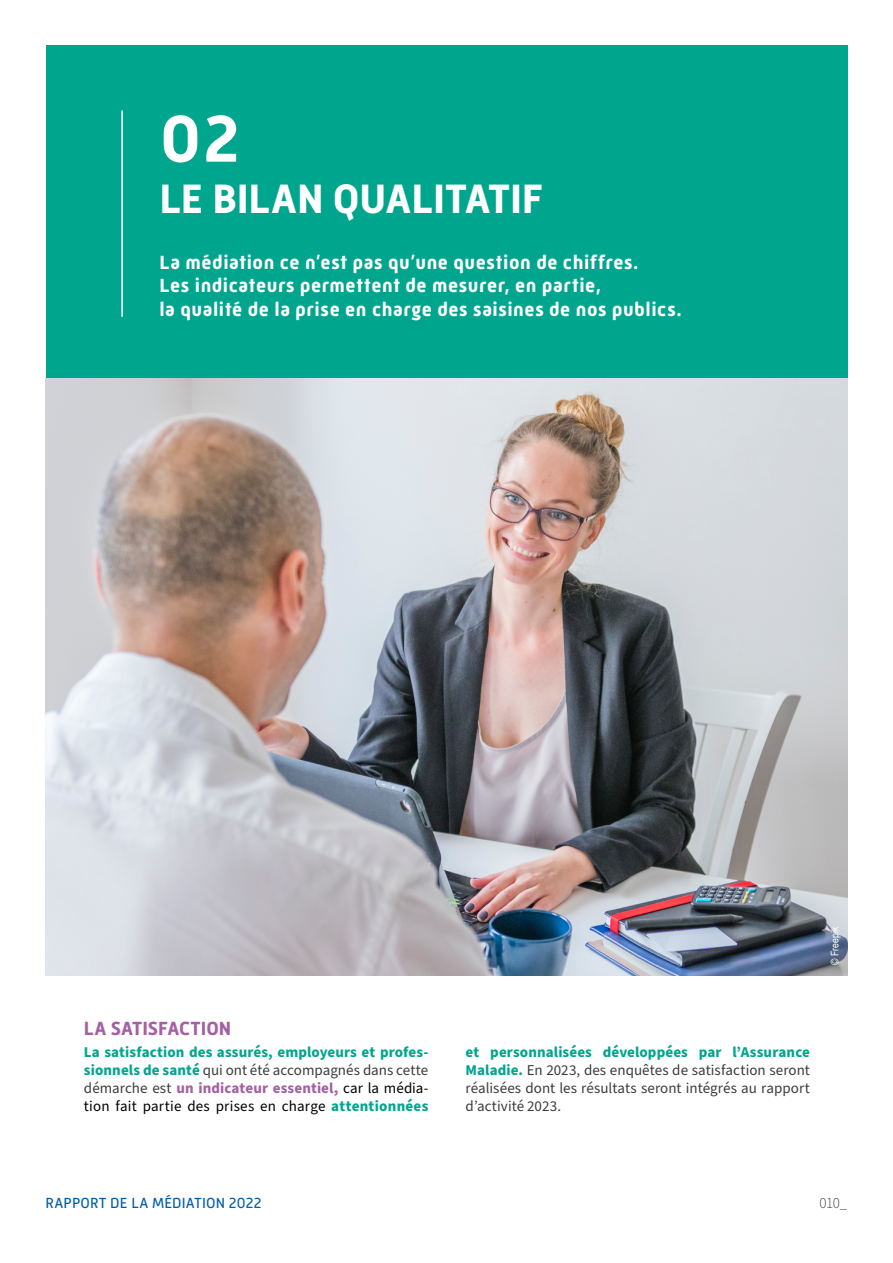
<style>
.page{position:relative;width:893px;height:1263px;background:#fff}
.page>*{position:absolute;margin:0;border:0;box-sizing:border-box;transform-origin:0 0}
.t1{font:700 67.5px "Mic 32 New";color:#fff}
.t2{font:700 42px "Mic 32 New";letter-spacing:-.005em;color:#fff}
.t3{font:700 19.5px/23.4px "Mic 32 New";letter-spacing:.03em;color:#fff}
.t4{font:700 19.5px "Mic 32 New";color:#a460a3}
.t5{font:700 15px/18px "Source Sans Pro";letter-spacing:.005em;color:#00a58d;text-align:justify}
.t6{font:15px/18px "Source Sans Pro";letter-spacing:.005em;color:#3c3c3b;text-align:justify}
.t7{font:15px "Mic 32 New";letter-spacing:.01em;color:#005da9}
.t8{font:300 15px "Source Sans Pro";color:#3c3c3b}
.t9{font:10.5px "Arial Narrow";letter-spacing:.015em;color:#fff}
.s1{font-weight:400;color:#3c3c3b}
.s2{color:#a460a3}
.s3{font-weight:400;color:#000}
.s4{font-weight:700;color:#00a58d}
</style>
<div class="page">
<div style="left:45px;top:45px;width:802px;height:333px;background:#00a58d"></div>
<hr style="left:121px;top:110px;width:2px;height:207px;background:#fff">
<img style="left:45px;top:378px;width:802px;height:597px">
<h1 class="t1" style="left:160px;top:100px;width:80px">02</h1>
<h2 class="t2" style="left:159px;top:175px;width:386px">LE BILAN QUALITATIF</h2>
<h3 class="t3" style="left:159px;top:251px;width:524px">La médiation ce n’est pas qu’une question de chiffres.<br>Les indicateurs permettent de mesurer, en partie,<br>la qualité de la prise en charge des saisines de nos publics.</h3>
<p class="t9" style="left:827px;top:965px;width:40px;rotate:-90deg">© Freepik</p>
<h3 class="t4" style="left:84px;top:1017px;width:149px">LA SATISFACTION</h3>
<p class="t5" style="left:84px;top:1044px;width:346px">La satisfaction des assurés, employeurs et profes&shy;sionnels de santé <span class="s1">qui ont été accompagnés dans cette démarche est</span> <span class="s2">un indicateur essentiel,</span> <span class="s3">car la média&shy;tion fait partie des prises en charge</span> attentionnées</p>
<p class="t6" style="left:466px;top:1043px;width:346px"><span class="s4">et personnalisées développées par l’Assurance Maladie.</span> En 2023, des enquêtes de satisfaction seront réalisées dont les résultats seront intégrés au rapport d’activité 2023.</p>
<p class="t7" style="left:45px;top:1194px;width:218px">RAPPORT DE LA MÉDIATION 2022</p>
<p class="t8" style="left:819px;top:1193px;width:30px">010_</p>
</div>
